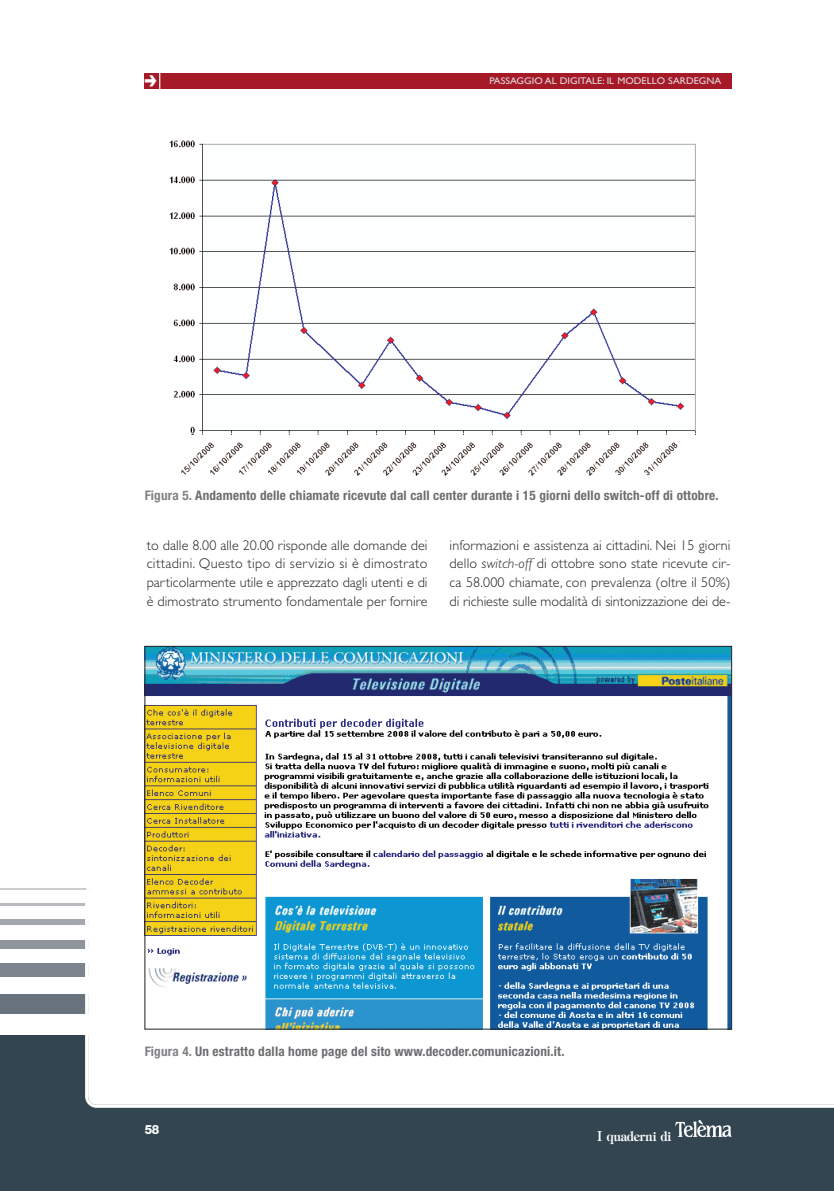
<style>
.page{position:relative;width:834px;height:1191px;background:#fff}
.page>*{position:absolute;margin:0;border:0;box-sizing:border-box;transform-origin:0 0}
.t1{font:300 14.1px/18.8px "Gill Sans";color:#231f20;text-align:justify}
.t2{font:600 13.8px "Tiffany";letter-spacing:-.01em;color:#fff;scale:.85 1}
.t3{font:700 condensed 13.2px "Helvetica Neue";letter-spacing:.015em;color:#6c6d70}
.t4{font:800 12.75px "Helvetica Neue";color:#fff;scale:.93 1}
.t5{font:9.75px "Gill Sans";color:#dcdddf;scale:1.05 1}
.s1{color:#808285}
.s2{font-style:italic}
</style>
<div class="page">
<div style="left:0;top:1034px;width:833px;height:157px;background:#334550"></div>
<div style="left:0;top:963px;width:833px;height:14px;background:#7c848d"></div>
<div style="left:0;top:994px;width:833px;height:20px;background:#69737d"></div>
<div style="left:0;top:939px;width:833px;height:9px;background:#8f959d"></div>
<div style="left:0;top:919px;width:833px;height:5px;background:#a4a7ad"></div>
<hr style="left:0;top:903px;width:833px;height:3px;background:#b8bbc1">
<hr style="left:0;top:888px;width:833px;height:2px;background:#caccd0">
<div style="left:85px;top:883px;width:748px;height:224px;background:#fff"></div>
<img style="left:675px;top:1120px;width:57px;height:17px">
<div style="left:145px;top:73px;width:586px;height:16px;background:#a61a28"></div>
<img style="left:169px;top:140px;width:527px;height:294px">
<img style="left:181px;top:434px;width:515px;height:43px">
<img style="left:147px;top:648px;width:582px;height:379px">
<svg style="left:159px;top:73px;width:1px;height:16px"></svg>
<p class="t5" style="left:489px;top:75px;width:222px">PASSAGGIO AL DIGITALE: IL MODELLO SARDEGNA</p>
<p class="t3" style="left:145px;top:491px;width:575px"><span class="s1">Figura 5.</span> Andamento delle chiamate ricevute dal call center durante i 15 giorni dello switch-off di ottobre.</p>
<p class="t1" style="left:147px;top:535px;width:282px">to dalle 8.00 alle 20.00 risponde alle domande dei cittadini. Questo tipo di servizio si è dimostrato particolarmente utile e apprezzato dagli utenti e di è dimostrato strumento fondamentale per fornire</p>
<p class="t1" style="left:449px;top:535px;width:282px">informazioni e assistenza ai cittadini. Nei 15 giorni dello <span class="s2">switch-off</span> di ottobre sono state ricevute cir&shy;ca 58.000 chiamate, con prevalenza (oltre il 50%) di richieste sulle modalità di sintonizzazione dei de-</p>
<p class="t3" style="left:145px;top:1046px;width:421px"><span class="s1">Figura 4.</span> Un estratto dalla home page del sito www.decoder.comunicazioni.it.</p>
<p class="t4" style="left:145px;top:1124px;width:17px">58</p>
<p class="t2" style="left:597px;top:1127px;width:89px">I quaderni di</p>
</div>
